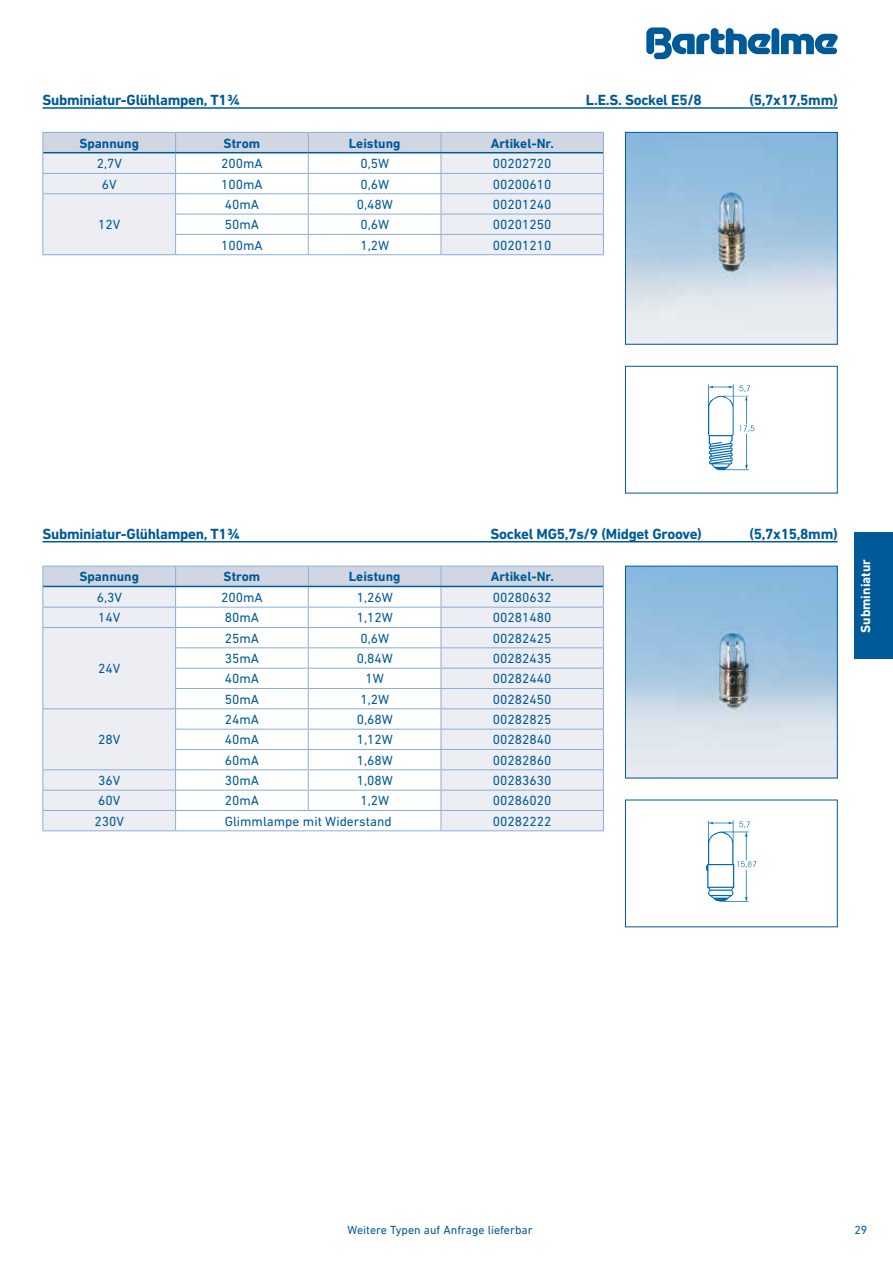
<style>
.page{position:relative;width:893px;height:1263px;background:#fff}
.page>*{position:absolute;margin:0;border:0;box-sizing:border-box;transform-origin:0 0}
.t1{font:700 15px "DIN Next LT Pro";letter-spacing:-.02em;color:#005a98}
.t2{font:13.5px "DIN Next LT Pro";color:#005a98}
.t3{font:700 13.5px "DIN Next LT Pro";color:#005a98}
.t4{font:700 13.5px "DIN Next LT Pro";color:#fff}
.t5{font:12px "DIN Next LT Pro";color:#005a98}
</style>
<div class="page">
<svg style="left:646px;top:27px;width:192px;height:32px"></svg>
<div style="left:854px;top:533px;width:39px;height:126px;background:#005a98"></div>
<img style="left:709px;top:385px;width:45px;height:86px">
<div style="left:625px;top:366px;width:213px;height:127px;border:1px solid #005a98"></div>
<hr style="left:43px;top:107px;width:795px;height:2px;background:#005a98">
<hr style="left:43px;top:254px;width:133px;height:1px;background:#8baed7">
<hr style="left:176px;top:254px;width:132px;height:1px;background:#8baed7">
<hr style="left:308px;top:254px;width:133px;height:1px;background:#8baed7">
<svg style="left:43px;top:132px;width:561px;height:122px"></svg>
<hr style="left:441px;top:254px;width:163px;height:1px;background:#8baed7">
<img style="left:627px;top:134px;width:209px;height:209px">
<div style="left:625px;top:132px;width:213px;height:213px;border:1px solid #005a98"></div>
<img style="left:707px;top:820px;width:49px;height:82px">
<div style="left:625px;top:800px;width:213px;height:127px;border:1px solid #005a98"></div>
<hr style="left:43px;top:541px;width:795px;height:1px;background:#005a98">
<hr style="left:43px;top:830px;width:133px;height:1px;background:#8baed7">
<hr style="left:176px;top:830px;width:132px;height:1px;background:#8baed7">
<hr style="left:308px;top:830px;width:133px;height:1px;background:#8baed7">
<svg style="left:43px;top:566px;width:561px;height:264px"></svg>
<hr style="left:441px;top:830px;width:163px;height:1px;background:#8baed7">
<img style="left:627px;top:568px;width:209px;height:208px">
<div style="left:625px;top:566px;width:213px;height:212px;border:1px solid #005a98"></div>
<p class="t1" style="left:43px;top:91px;width:200px">Subminiatur-Glühlampen, T1¾</p>
<p class="t1" style="left:586px;top:91px;width:118px">L.E.S. Sockel E5/8</p>
<p class="t1" style="left:749px;top:91px;width:90px">(5,7x17,5mm)</p>
<p class="t3" style="left:79px;top:135px;width:61px">Spannung</p>
<p class="t3" style="left:224px;top:135px;width:38px">Strom</p>
<p class="t3" style="left:349px;top:135px;width:53px">Leistung</p>
<p class="t3" style="left:491px;top:135px;width:65px">Artikel-Nr.</p>
<p class="t2" style="left:97px;top:156px;width:27px">2,7V</p>
<p class="t2" style="left:221px;top:156px;width:43px">200mA</p>
<p class="t2" style="left:360px;top:156px;width:30px">0,5W</p>
<p class="t2" style="left:493px;top:156px;width:60px">00202720</p>
<p class="t2" style="left:102px;top:176px;width:16px">6V</p>
<p class="t2" style="left:221px;top:176px;width:43px">100mA</p>
<p class="t2" style="left:360px;top:176px;width:30px">0,6W</p>
<p class="t2" style="left:493px;top:176px;width:60px">00200610</p>
<p class="t2" style="left:98px;top:217px;width:24px">12V</p>
<p class="t2" style="left:225px;top:197px;width:36px">40mA</p>
<p class="t2" style="left:357px;top:197px;width:38px">0,48W</p>
<p class="t2" style="left:493px;top:197px;width:60px">00201240</p>
<p class="t2" style="left:225px;top:217px;width:36px">50mA</p>
<p class="t2" style="left:360px;top:217px;width:30px">0,6W</p>
<p class="t2" style="left:493px;top:217px;width:60px">00201250</p>
<p class="t2" style="left:221px;top:237px;width:43px">100mA</p>
<p class="t2" style="left:360px;top:237px;width:30px">1,2W</p>
<p class="t2" style="left:493px;top:237px;width:60px">00201210</p>
<p class="t1" style="left:43px;top:525px;width:200px">Subminiatur-Glühlampen, T1¾</p>
<p class="t1" style="left:490px;top:525px;width:213px">Sockel MG5,7s/9 (Midget Groove)</p>
<p class="t1" style="left:749px;top:525px;width:90px">(5,7x15,8mm)</p>
<p class="t3" style="left:79px;top:569px;width:61px">Spannung</p>
<p class="t3" style="left:224px;top:569px;width:38px">Strom</p>
<p class="t3" style="left:349px;top:569px;width:53px">Leistung</p>
<p class="t3" style="left:491px;top:569px;width:65px">Artikel-Nr.</p>
<p class="t2" style="left:97px;top:590px;width:27px">6,3V</p>
<p class="t2" style="left:221px;top:590px;width:43px">200mA</p>
<p class="t2" style="left:357px;top:590px;width:38px">1,26W</p>
<p class="t2" style="left:493px;top:590px;width:60px">00280632</p>
<p class="t2" style="left:98px;top:610px;width:24px">14V</p>
<p class="t2" style="left:225px;top:610px;width:36px">80mA</p>
<p class="t2" style="left:357px;top:610px;width:38px">1,12W</p>
<p class="t2" style="left:493px;top:610px;width:60px">00281480</p>
<p class="t2" style="left:98px;top:661px;width:24px">24V</p>
<p class="t2" style="left:98px;top:732px;width:24px">28V</p>
<p class="t2" style="left:225px;top:630px;width:36px">25mA</p>
<p class="t2" style="left:360px;top:630px;width:30px">0,6W</p>
<p class="t2" style="left:493px;top:630px;width:60px">00282425</p>
<p class="t2" style="left:225px;top:651px;width:36px">35mA</p>
<p class="t2" style="left:357px;top:651px;width:38px">0,84W</p>
<p class="t2" style="left:493px;top:651px;width:60px">00282435</p>
<p class="t2" style="left:225px;top:671px;width:36px">40mA</p>
<p class="t2" style="left:366px;top:671px;width:20px">1W</p>
<p class="t2" style="left:493px;top:671px;width:60px">00282440</p>
<p class="t2" style="left:225px;top:691px;width:36px">50mA</p>
<p class="t2" style="left:360px;top:691px;width:30px">1,2W</p>
<p class="t2" style="left:493px;top:691px;width:60px">00282450</p>
<p class="t2" style="left:225px;top:712px;width:36px">24mA</p>
<p class="t2" style="left:357px;top:712px;width:38px">0,68W</p>
<p class="t2" style="left:493px;top:712px;width:60px">00282825</p>
<p class="t2" style="left:225px;top:732px;width:36px">40mA</p>
<p class="t2" style="left:357px;top:732px;width:38px">1,12W</p>
<p class="t2" style="left:493px;top:732px;width:60px">00282840</p>
<p class="t2" style="left:225px;top:752px;width:36px">60mA</p>
<p class="t2" style="left:357px;top:752px;width:38px">1,68W</p>
<p class="t2" style="left:493px;top:752px;width:60px">00282860</p>
<p class="t2" style="left:98px;top:773px;width:24px">36V</p>
<p class="t2" style="left:225px;top:773px;width:36px">30mA</p>
<p class="t2" style="left:357px;top:773px;width:38px">1,08W</p>
<p class="t2" style="left:493px;top:773px;width:60px">00283630</p>
<p class="t2" style="left:98px;top:793px;width:24px">60V</p>
<p class="t2" style="left:225px;top:793px;width:36px">20mA</p>
<p class="t2" style="left:360px;top:793px;width:30px">1,2W</p>
<p class="t2" style="left:493px;top:793px;width:60px">00286020</p>
<p class="t2" style="left:95px;top:813px;width:31px">230V</p>
<p class="t2" style="left:225px;top:813px;width:169px">Glimmlampe mit Widerstand</p>
<p class="t2" style="left:493px;top:813px;width:60px">00282222</p>
<p class="t4" style="left:858px;top:633px;width:75px;rotate:-90deg">Subminiatur</p>
<p class="t5" style="left:348px;top:1223px;width:187px">Weitere Typen auf Anfrage lieferbar</p>
<p class="t5" style="left:854px;top:1223px;width:15px">29</p>
</div>
